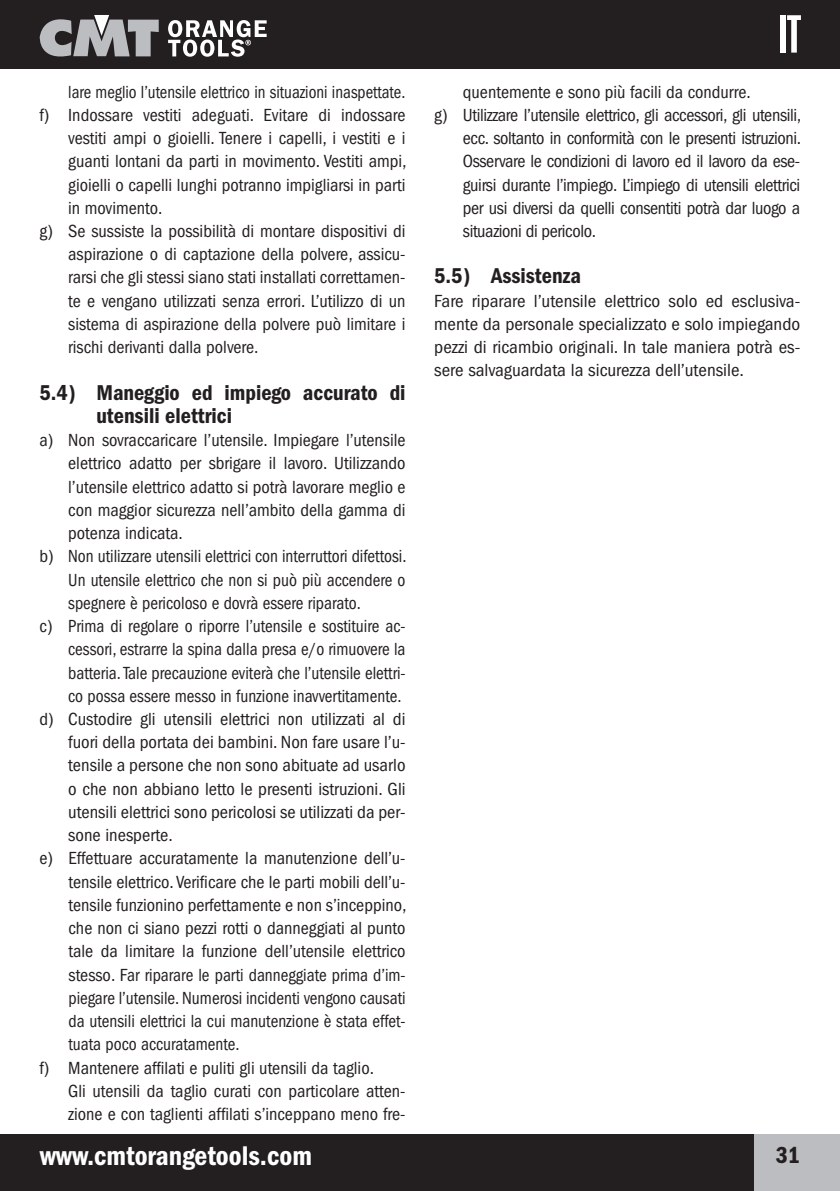
<style>
.page{position:relative;width:840px;height:1191px;background:#fff}
.page>*{position:absolute;margin:0;border:0;box-sizing:border-box;transform-origin:0 0}
.t1{font:56px "ITC Franklin Gothic Std Dm X Cp";color:#fff}
.t2{font:28px "ITC Franklin Gothic Std Dm Cd";color:#fff}
.t3{font:24px "ITC Franklin Gothic Std Dm Cd";color:#231f20}
.texto_corrido_idioma{font:22.2px/23.2px "ITC Franklin Gothic Std Dm Cd";color:#231f20}
.texto_corrido_idioma-2{font:condensed 18.2px/23.2px "ITC Franklin Gothic Std";color:#231f20;text-align:justify}
.texto_corrido_idioma-3{font:condensed 18.2px/23.2px "ITC Franklin Gothic Std";color:#231f20;text-align:justify;scale:1.05 1}
.texto_corrido_idioma-4{font:condensed 18.2px "ITC Franklin Gothic Std";color:#231f20;scale:.93 1}
</style>
<div class="page">
<div style="left:0;top:0;width:839px;height:68px;background:#231f20"></div>
<div style="left:0;top:1134px;width:754px;height:57px;background:#231f20"></div>
<div style="left:754px;top:1134px;width:85px;height:57px;background:#bcbdc0"></div>
<svg style="left:40px;top:15px;width:119px;height:42px"></svg>
<svg style="left:168px;top:20px;width:98px;height:37px"></svg>
<p class="texto_corrido_idioma-4" style="left:68px;top:81px;width:364px">lare meglio l’utensile elettrico in situazioni inaspettate.</p>
<p class="texto_corrido_idioma-2" style="left:68px;top:103px;width:339px;text-indent:-29px">f) Indossare vestiti adeguati. Evitare di indossare vestiti ampi o gioielli. Tenere i capelli, i vestiti e i guanti lontani da parti in movimento. Vestiti ampi, gioielli o capelli lunghi potranno impigliarsi in parti in movimento.</p>
<p class="texto_corrido_idioma-2" style="left:68px;top:219px;width:339px;text-indent:-29px">g) Se sussiste la possibilità di montare dispositivi di aspirazione o di captazione della polvere, assicu&shy;rarsi che gli stessi siano stati installati correttamen&shy;te e vengano utilizzati senza errori. L’utilizzo di un sistema di aspirazione della polvere può limitare i rischi derivanti dalla polvere.</p>
<p class="texto_corrido_idioma" style="left:96px;top:381px;width:310px;text-indent:-57px">5.4) Maneggio ed impiego accurato di utensili elettrici</p>
<p class="texto_corrido_idioma-2" style="left:68px;top:429px;width:338px;text-indent:-29px">a) Non sovraccaricare l’utensile. Impiegare l’utensile elettrico adatto per sbrigare il lavoro. Utilizzando l’utensile elettrico adatto si potrà lavorare meglio e con maggior sicurezza nell’ambito della gamma di potenza indicata.</p>
<p class="texto_corrido_idioma-2" style="left:68px;top:545px;width:339px;text-indent:-29px">b) Non utilizzare utensili elettrici con interruttori difettosi.<br>Un utensile elettrico che non si può più accendere o spegnere è pericoloso e dovrà essere riparato.</p>
<p class="texto_corrido_idioma-2" style="left:68px;top:614px;width:338px;text-indent:-29px">c) Prima di regolare o riporre l’utensile e sostituire ac&shy;cessori, estrarre la spina dalla presa e/o rimuovere la batteria. Tale precauzione eviterà che l’utensile elettri&shy;co possa essere messo in funzione inavvertitamente.</p>
<p class="texto_corrido_idioma-2" style="left:68px;top:707px;width:338px;text-indent:-29px">d) Custodire gli utensili elettrici non utilizzati al di fuori della portata dei bambini. Non fare usare l’u&shy;tensile a persone che non sono abituate ad usarlo o che non abbiano letto le presenti istruzioni. Gli utensili elettrici sono pericolosi se utilizzati da per&shy;sone inesperte.</p>
<p class="texto_corrido_idioma-2" style="left:68px;top:847px;width:339px;text-indent:-29px">e) Effettuare accuratamente la manutenzione dell’u&shy;tensile elettrico. Verificare che le parti mobili dell’u&shy;tensile funzionino perfettamente e non s’inceppino, che non ci siano pezzi rotti o danneggiati al punto tale da limitare la funzione dell’utensile elettrico stesso. Far riparare le parti danneggiate prima d’im&shy;piegare l’utensile. Numerosi incidenti vengono causati da utensili elettrici la cui manutenzione è stata effet&shy;tuata poco accuratamente.</p>
<p class="texto_corrido_idioma-2" style="left:40px;top:1056px;width:336px">f) Mantenere affilati e puliti gli utensili da taglio.</p>
<p class="texto_corrido_idioma-2" style="left:68px;top:1079px;width:338px">Gli utensili da taglio curati con particolare atten&shy;zione e con taglienti affilati s’inceppano meno fre-</p>
<h2 class="t2" style="left:40px;top:1140px;width:273px">www.cmtorangetools.com</h2>
<h1 class="t1" style="left:776px;top:4px;width:24px">IT</h1>
<p class="texto_corrido_idioma-2" style="left:462px;top:80px;width:289px">quentemente e sono più facili da condurre.</p>
<p class="texto_corrido_idioma-2" style="left:462px;top:103px;width:339px;text-indent:-29px">g) Utilizzare l’utensile elettrico, gli accessori, gli utensili, ecc. soltanto in conformità con le presenti istruzioni.<br>Osservare le condizioni di lavoro ed il lavoro da ese&shy;guirsi durante l’impiego. L’impiego di utensili elettrici per usi diversi da quelli consentiti potrà dar luogo a situazioni di pericolo.</p>
<p class="texto_corrido_idioma" style="left:434px;top:265px;width:148px">5.5) Assistenza</p>
<p class="texto_corrido_idioma-3" style="left:434px;top:289px;width:350px">Fare riparare l’utensile elettrico solo ed esclusiva&shy;mente da personale specializzato e solo impiegando pezzi di ricambio originali. In tale maniera potrà es&shy;sere salvaguardata la sicurezza dell’utensile.</p>
<h3 class="t3" style="left:775px;top:1141px;width:26px">31</h3>
</div>
